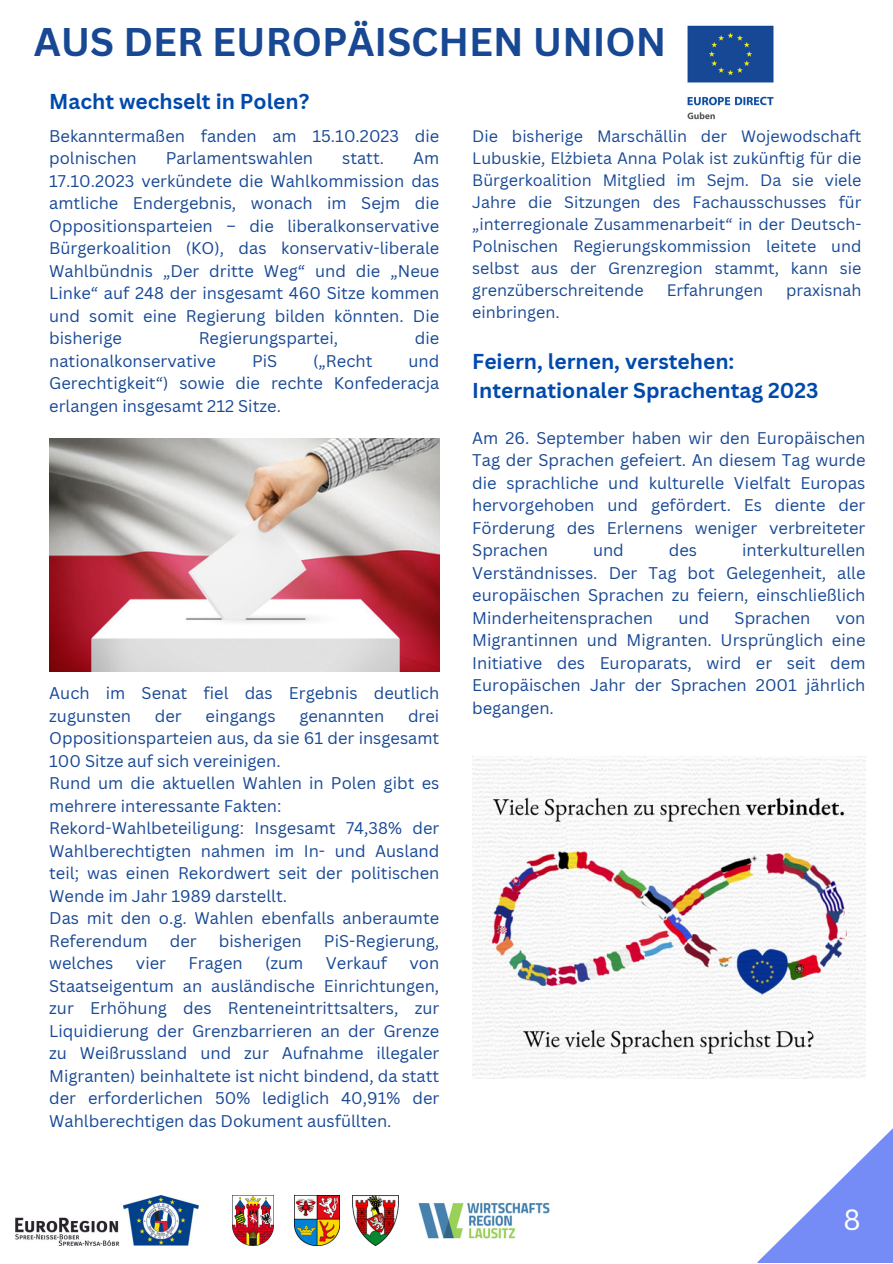
<style>
.page{position:relative;width:893px;height:1264px;background:#fff}
.page>*{position:absolute;margin:0;border:0;box-sizing:border-box;transform-origin:0 0}
.t1{font:700 39px "Canva Sans";color:#184893}
.t2{font:28.5px "Canva Sans";color:#fff}
.t3{font:700 21px/29.2px "Canva Sans";color:#004aad}
.t4{font:16.5px/22.5px "Canva Sans";color:#174895;text-align:justify}
.t5{font:16.05px/22px "Canva Sans";color:#174895;text-align:justify}
</style>
<div class="page">
<svg style="left:757px;top:1129px;width:135px;height:133px"></svg>
<img style="left:687px;top:25px;width:87px;height:95px">
<img style="left:15px;top:1195px;width:184px;height:50px">
<img style="left:233px;top:1195px;width:40px;height:50px">
<img style="left:295px;top:1195px;width:45px;height:50px">
<img style="left:352px;top:1195px;width:46px;height:50px">
<img style="left:418px;top:1202px;width:132px;height:37px">
<img style="left:49px;top:438px;width:390px;height:233px">
<img style="left:472px;top:756px;width:393px;height:322px">
<p class="t1" style="left:34px;top:14px;width:634px">AUS DER EUROPÄISCHEN UNION</p>
<p class="t3" style="left:49px;top:86px;width:262px">Macht wechselt in Polen?</p>
<p class="t4" style="left:49px;top:124px;width:391px">Bekanntermaßen fanden am 15.10.2023 die polnischen</p>
<p class="t4" style="left:166px;top:147px;width:149px">Parlamentswahlen</p>
<p class="t4" style="left:342px;top:147px;width:43px">statt.</p>
<p class="t4" style="left:49px;top:147px;width:391px;text-indent:364px">Am 17.10.2023 verkündete die Wahlkommission das amtliche Endergebnis, wonach im Sejm die Oppositionsparteien – die liberalkonservative Bürgerkoalition (KO), das konservativ-liberale Wahlbündnis „Der dritte Weg“ und die „Neue Linke“ auf 248 der insgesamt 460 Sitze kommen und somit eine Regierung bilden könnten. Die bisherige</p>
<p class="t4" style="left:199px;top:327px;width:141px">Regierungspartei,</p>
<p class="t4" style="left:415px;top:327px;width:26px">die</p>
<p class="t4" style="left:49px;top:349px;width:168px">nationalkonservative</p>
<p class="t4" style="left:252px;top:349px;width:27px">PiS</p>
<p class="t4" style="left:313px;top:349px;width:61px">(„Recht</p>
<p class="t4" style="left:49px;top:349px;width:391px;text-indent:359px">und Gerechtigkeit“) sowie die rechte Konfederacja erlangen insgesamt 212 Sitze.</p>
<p class="t4" style="left:49px;top:681px;width:391px">Auch im Senat fiel das Ergebnis deutlich zugunsten</p>
<p class="t4" style="left:49px;top:704px;width:391px;text-indent:359px">drei Oppositionsparteien aus, da sie 61 der insgesamt 100 Sitze auf sich vereinigen.</p>
<p class="t4" style="left:49px;top:771px;width:391px">Rund um die aktuellen Wahlen in Polen gibt es mehrere interessante Fakten:</p>
<p class="t4" style="left:49px;top:816px;width:391px">Rekord-Wahlbeteiligung: Insgesamt 74,38% der Wahlberechtigten nahmen im In- und Ausland teil; was einen Rekordwert seit der politischen Wende im Jahr 1989 darstellt.</p>
<p class="t4" style="left:49px;top:906px;width:391px">Das mit den o.g. Wahlen ebenfalls anberaumte<br>Referendum</p>
<p class="t4" style="left:155px;top:704px;width:28px">der</p>
<p class="t4" style="left:206px;top:704px;width:71px">eingangs</p>
<p class="t4" style="left:299px;top:704px;width:86px">genannten</p>
<p class="t4" style="left:170px;top:929px;width:28px">der</p>
<p class="t4" style="left:219px;top:929px;width:84px">bisherigen</p>
<p class="t4" style="left:324px;top:929px;width:117px">PiS-Regierung,</p>
<p class="t4" style="left:49px;top:951px;width:66px">welches</p>
<p class="t4" style="left:136px;top:951px;width:32px">vier</p>
<p class="t4" style="left:188px;top:951px;width:56px">Fragen</p>
<p class="t4" style="left:265px;top:951px;width:40px">(zum</p>
<p class="t4" style="left:326px;top:951px;width:63px">Verkauf</p>
<p class="t4" style="left:49px;top:951px;width:391px;text-indent:360px">von Staatseigentum an ausländische Einrichtungen, zur Erhöhung des Renteneintrittsalters, zur Liquidierung der Grenzbarrieren an der Grenze zu Weißrussland und zur Aufnahme illegaler Migranten) beinhaltete ist nicht bindend, da statt der erforderlichen 50% lediglich 40,91% der Wahlberechtigen das Dokument ausfüllten.</p>
<p class="t5" style="left:472px;top:124px;width:391px">Die bisherige Marschällin der Wojewodschaft Lubuskie, Elżbieta Anna Polak ist zukünftig für die Bürgerkoalition Mitglied im Sejm. Da sie viele Jahre die Sitzungen des Fachausschusses für „interregionale Zusammenarbeit“ in der Deutsch-Polnischen Regierungskommission leitete und selbst aus der Grenzregion stammt, kann sie grenzüberschreitende</p>
<p class="t5" style="left:666px;top:278px;width:98px">Erfahrungen</p>
<p class="t5" style="left:786px;top:278px;width:77px">praxisnah</p>
<p class="t5" style="left:472px;top:300px;width:89px">einbringen.</p>
<p class="t3" style="left:472px;top:346px;width:348px">Feiern, lernen, verstehen:<br>Internationaler Sprachentag 2023</p>
<p class="t4" style="left:472px;top:426px;width:395px">Am 26. September haben wir den Europäischen Tag der Sprachen gefeiert. An diesem Tag wurde die sprachliche und kulturelle Vielfalt Europas hervorgehoben und gefördert. Es diente der Förderung des Erlernens weniger verbreiteter Sprachen</p>
<p class="t4" style="left:472px;top:538px;width:394px;text-indent:270px">interkulturellen Verständnisses. Der Tag bot Gelegenheit, alle europäischen Sprachen zu feiern, einschließlich Minderheitensprachen</p>
<p class="t4" style="left:593px;top:538px;width:32px">und</p>
<p class="t4" style="left:668px;top:538px;width:30px">des</p>
<p class="t4" style="left:678px;top:606px;width:32px">und</p>
<p class="t4" style="left:734px;top:606px;width:77px">Sprachen</p>
<p class="t4" style="left:472px;top:606px;width:395px;text-indent:363px">von Migrantinnen und Migranten. Ursprünglich eine Initiative des Europarats, wird er seit dem Europäischen Jahr der Sprachen 2001 jährlich begangen.</p>
<p class="t2" style="left:843px;top:1199px;width:19px">8</p>
</div>
